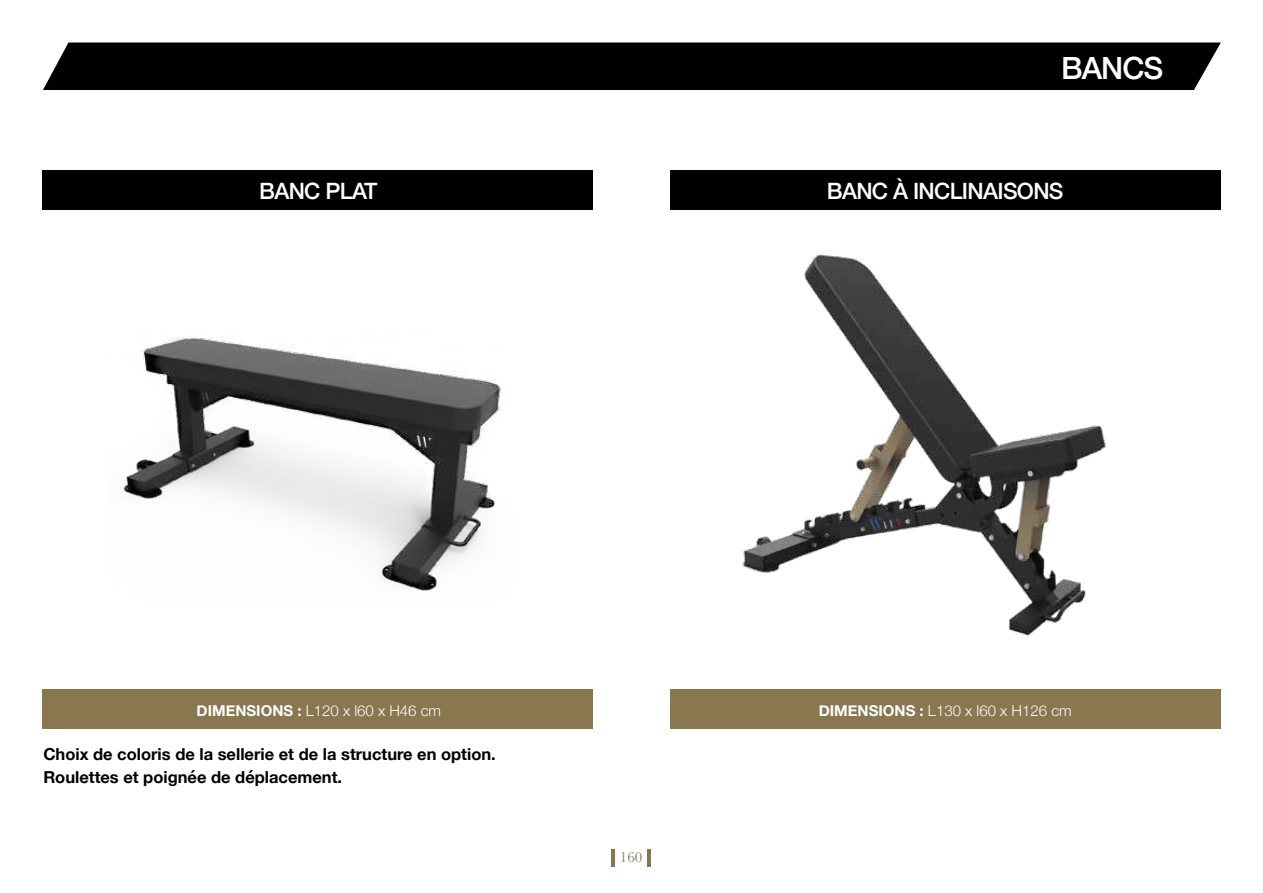
<style>
.page{position:relative;width:1263px;height:893px;background:#fff}
.page>*{position:absolute;margin:0;border:0;box-sizing:border-box;transform-origin:0 0}
.t1{font:500 30.6px "Helvetica Neue";letter-spacing:-.03em;color:#fff}
.t2{font:500 22.5px "Helvetica Neue";letter-spacing:-.03em;color:#fff}
.t3{font:700 16.5px/22.5px "Helvetica Neue";color:#000}
.t4{font:300 15px "Helvetica Neue";color:#fff}
.t5{font:15px "Baskerville";color:#88774f}
.s1{font-weight:700}
</style>
<div class="page">
<hr style="left:611px;top:849px;width:4px;height:17px;background:#86754e">
<hr style="left:648px;top:849px;width:3px;height:17px;background:#86754e">
<div style="left:43px;top:43px;width:1178px;height:47px;background:#000"></div>
<div style="left:43px;top:690px;width:550px;height:39px;background:#88774f"></div>
<div style="left:670px;top:690px;width:550px;height:39px;background:#88774f"></div>
<div style="left:43px;top:170px;width:550px;height:39px;background:#000"></div>
<div style="left:670px;top:170px;width:551px;height:39px;background:#000"></div>
<img style="left:742px;top:254px;width:364px;height:382px">
<img style="left:123px;top:336px;width:379px;height:255px">
<h1 class="t1" style="left:1061px;top:43px;width:104px">BANCS</h1>
<h2 class="t2" style="left:259px;top:173px;width:120px">BANC PLAT</h2>
<h2 class="t2" style="left:827px;top:173px;width:238px">BANC À INCLINAISONS</h2>
<p class="t4" style="left:197px;top:699px;width:246px"><span class="s1">DIMENSIONS :</span> L120 x l60 x H46 cm</p>
<p class="t4" style="left:819px;top:699px;width:254px"><span class="s1">DIMENSIONS :</span> L130 x l60 x H126 cm</p>
<p class="t3" style="left:43px;top:743px;width:454px">Choix de coloris de la sellerie et de la structure en option.<br>Roulettes et poignée de déplacement.</p>
<p class="t5" style="left:620px;top:847px;width:24px">160</p>
</div>
